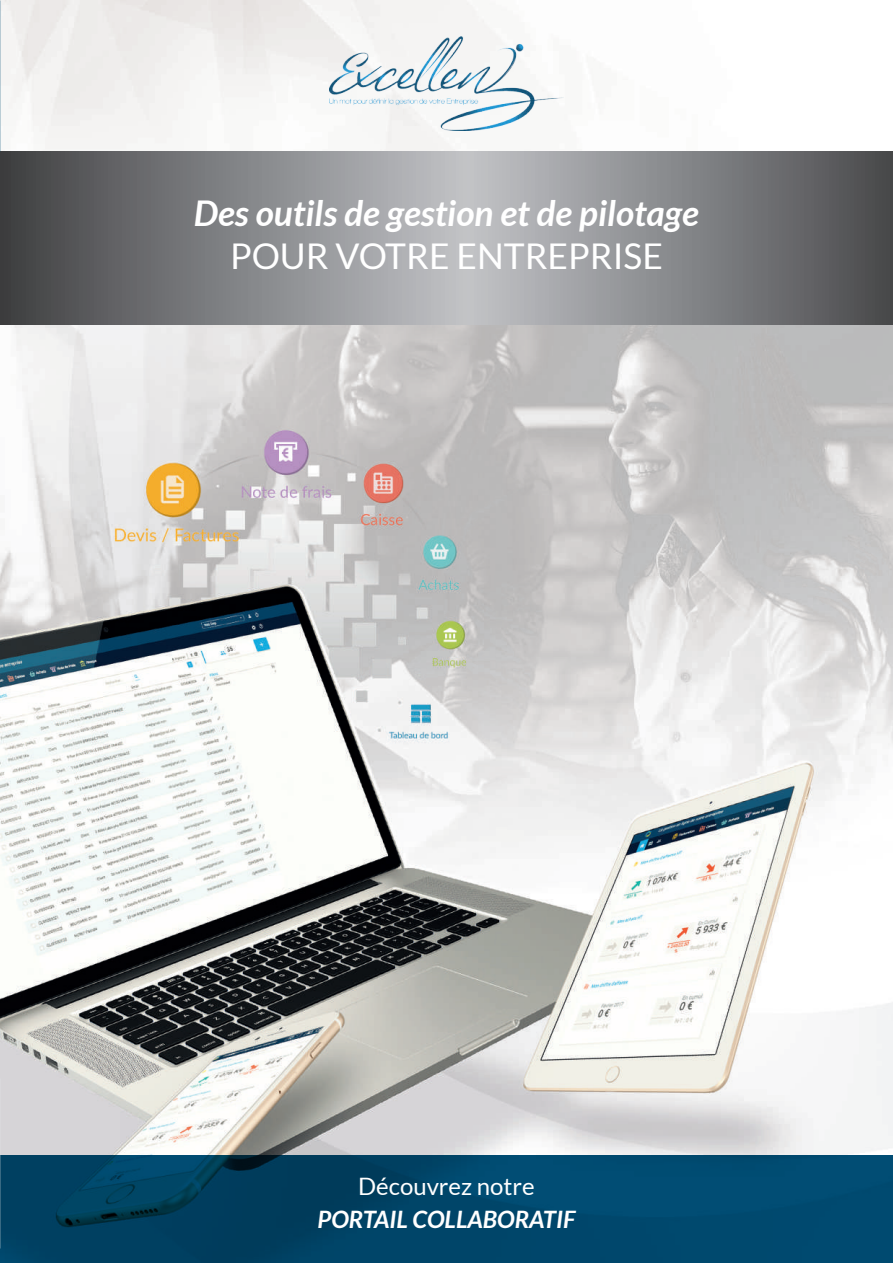
<style>
.page{position:relative;width:893px;height:1263px;background:#fff}
.page>*{position:absolute;margin:0;border:0;box-sizing:border-box;transform-origin:0 0}
.t1{font:italic 700 35.4px "Lato";color:#fff}
.t2{font:35.4px "Lato";color:#fff}
.t3{font:italic 700 24px "Lato";color:#fff}
.t4{font:24px "Lato";color:#fff}
</style>
<div class="page">
<img style="left:0;top:0;width:893px;height:1155px">
<svg style="left:0;top:151px;width:893px;height:174px;background:#838487"></svg>
<svg style="left:0;top:1155px;width:893px;height:108px;background:#004467"></svg>
<svg style="left:0;top:458px;width:1px;height:620px"></svg>
<img style="left:330px;top:20px;width:233px;height:110px">
<svg style="left:0;top:1220px;width:1px;height:43px"></svg>
<p class="t1" style="left:194px;top:193px;width:507px">Des outils de gestion et de pilotage</p>
<p class="t2" style="left:230px;top:236px;width:434px">POUR VOTRE ENTREPRISE</p>
<p class="t4" style="left:358px;top:1173px;width:178px">Découvrez notre</p>
<p class="t3" style="left:317px;top:1206px;width:259px">PORTAIL COLLABORATIF</p>
</div>
